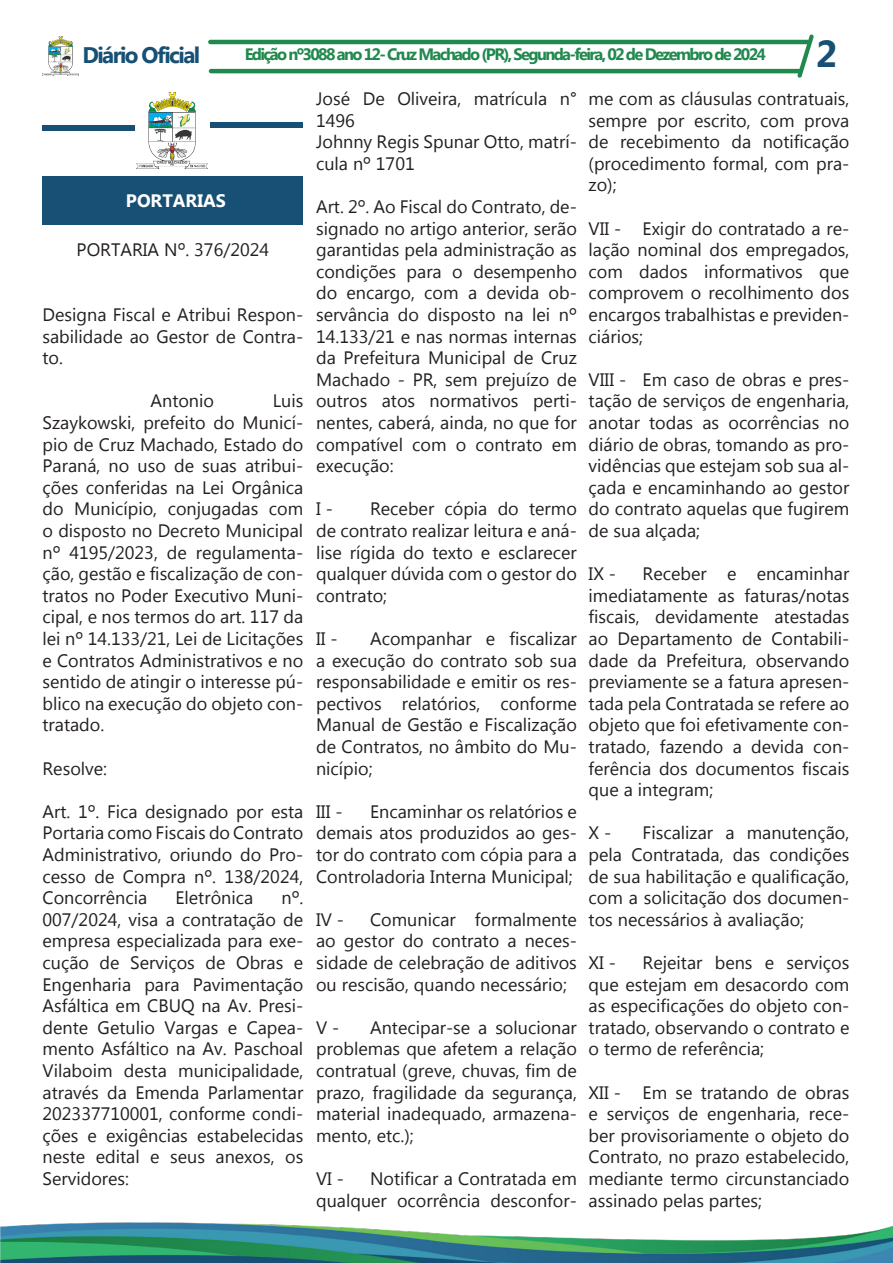
<style>
.page{position:relative;width:893px;height:1263px;background:#fff}
.page>*{position:absolute;margin:0;border:0;box-sizing:border-box;transform-origin:0 0}
.t1{font:700 37.5px "Myanmar Text";color:#175074}
.t2{font:700 22.5px "Myanmar Text";letter-spacing:-.07em;color:#175074}
.t3{font:18px/21.6px "Myanmar Text";color:#231f20;text-align:justify}
.t4{font:700 18px "Myanmar Text";color:#fff}
.t5{font:700 16.5px "Myanmar Text";letter-spacing:-.1em;color:#20894d}
</style>
<div class="page">
<hr style="left:208px;top:40px;width:602px;height:4px;background:#20894d;border-radius:2px">
<hr style="left:209px;top:69px;width:593px;height:4px;background:#20894d;border-radius:2px">
<img style="left:43px;top:37px;width:36px;height:38px">
<svg style="left:797px;top:34px;width:17px;height:44px"></svg>
<img style="left:0;top:1222px;width:893px;height:41px">
<svg style="left:42px;top:125px;width:93px;height:6px"></svg>
<img style="left:137px;top:93px;width:70px;height:75px">
<svg style="left:210px;top:122px;width:93px;height:6px"></svg>
<div style="left:43px;top:176px;width:260px;height:49px;background:#175074"></div>
<p class="t2" style="left:82px;top:42px;width:119px">Diário Oficial</p>
<p class="t5" style="left:245px;top:45px;width:523px">Edição nº3088 ano 12- Cruz Machado (PR), Segunda-feira, 02 de Dezembro de 2024</p>
<p class="t1" style="left:816px;top:32px;width:23px">2</p>
<p class="t4" style="left:126px;top:190px;width:101px">PORTARIAS</p>
<p class="t3" style="left:77px;top:239px;width:194px">PORTARIA Nº. 376/2024</p>
<p class="t3" style="left:43px;top:304px;width:262px">Designa Fiscal e Atribui Respon&shy;sabilidade ao Gestor de Contra&shy;to.</p>
<p class="t3" style="left:151px;top:390px;width:65px">Antonio</p>
<p class="t3" style="left:43px;top:390px;width:262px;text-indent:230px">Luis Szaykowski, prefeito do Municí&shy;pio de Cruz Machado, Estado do Paraná, no uso de suas atribui&shy;ções conferidas na Lei Orgânica do Município, conjugadas com o disposto no Decreto Municipal nº 4195/2023, de regulamenta&shy;ção, gestão e fiscalização de con&shy;tratos no Poder Executivo Muni&shy;cipal, e nos termos do art. 117 da lei nº 14.133/21, Lei de Licitações e Contratos Administrativos e no sentido de atingir o interesse pú&shy;blico na execução do objeto con&shy;tratado.</p>
<p class="t3" style="left:43px;top:758px;width:66px">Resolve:</p>
<p class="t3" style="left:43px;top:801px;width:262px">Art. 1º. Fica designado por esta Portaria como Fiscais do Contrato Administrativo, oriundo do Pro&shy;cesso de Compra nº. 138/2024, Concorrência</p>
<p class="t3" style="left:175px;top:887px;width:79px">Eletrônica</p>
<p class="t3" style="left:43px;top:887px;width:262px;text-indent:239px">nº.<br>007/2024, visa a contratação de empresa especializada para exe&shy;cução de Serviços de Obras e Engenharia para Pavimentação Asfáltica em CBUQ na Av. Presi&shy;dente Getulio Vargas e Capea&shy;mento Asfáltico na Av. Paschoal Vilaboim desta municipalidade, através da Emenda Parlamentar 202337710001, conforme condi&shy;ções e exigências estabelecidas neste edital e seus anexos, os Servidores:</p>
<p class="t3" style="left:316px;top:88px;width:262px">José De Oliveira, matrícula n°<br>1496</p>
<p class="t3" style="left:316px;top:131px;width:262px">Johnny Regis Spunar Otto, matrí&shy;cula nº 1701</p>
<p class="t3" style="left:316px;top:196px;width:262px">Art. 2º. Ao Fiscal do Contrato, de&shy;signado no artigo anterior, serão garantidas pela administração as condições para o desempenho do encargo, com a devida ob&shy;servância do disposto na lei nº 14.133/21 e nas normas internas da Prefeitura Municipal de Cruz Machado - PR, sem prejuízo de outros atos normativos perti&shy;nentes, caberá, ainda, no que for compatível com o contrato em execução:</p>
<p class="t3" style="left:316px;top:498px;width:18px">I -</p>
<p class="t3" style="left:316px;top:498px;width:262px;text-indent:54px">Receber cópia do termo de contrato realizar leitura e aná&shy;lise rígida do texto e esclarecer qualquer dúvida com o gestor do contrato;</p>
<p class="t3" style="left:316px;top:628px;width:23px">II -</p>
<p class="t3" style="left:316px;top:628px;width:262px;text-indent:54px">Acompanhar e fiscalizar a execução do contrato sob sua responsabilidade e emitir os res&shy;pectivos relatórios, conforme Manual de Gestão e Fiscalização de Contratos, no âmbito do Mu&shy;nicípio;</p>
<p class="t3" style="left:316px;top:801px;width:28px">III -</p>
<p class="t3" style="left:316px;top:801px;width:262px;text-indent:54px">Encaminhar os relatórios e demais atos produzidos ao ges&shy;tor do contrato com cópia para a Controladoria Interna Municipal;</p>
<p class="t3" style="left:316px;top:909px;width:30px">IV -</p>
<p class="t3" style="left:316px;top:909px;width:262px;text-indent:54px">Comunicar formalmente ao gestor do contrato a neces&shy;sidade de celebração de aditivos ou rescisão, quando necessário;</p>
<p class="t3" style="left:316px;top:1017px;width:25px">V -</p>
<p class="t3" style="left:316px;top:1017px;width:262px;text-indent:54px">Antecipar-se a solucionar problemas que afetem a relação contratual (greve, chuvas, fim de prazo, fragilidade da segurança, material inadequado, armazena&shy;mento, etc.);</p>
<p class="t3" style="left:316px;top:1168px;width:30px">VI -</p>
<p class="t3" style="left:316px;top:1168px;width:262px;text-align:right">Notificar a Contratada em qualquer ocorrência desconfor-</p>
<p class="t3" style="left:589px;top:88px;width:262px">me com as cláusulas contratuais, sempre por escrito, com prova de recebimento da notificação (procedimento formal, com pra&shy;zo);</p>
<p class="t3" style="left:589px;top:218px;width:262px">VII - Exigir do contratado a re&shy;lação nominal dos empregados, com dados informativos que comprovem o recolhimento dos encargos trabalhistas e previden&shy;ciários;</p>
<p class="t3" style="left:589px;top:369px;width:262px">VIII - Em caso de obras e pres&shy;tação de serviços de engenharia, anotar todas as ocorrências no diário de obras, tomando as pro&shy;vidências que estejam sob sua al&shy;çada e encaminhando ao gestor do contrato aquelas que fugirem de sua alçada;</p>
<p class="t3" style="left:589px;top:563px;width:29px">IX -</p>
<p class="t3" style="left:589px;top:563px;width:262px;text-indent:54px">Receber e encaminhar imediatamente as faturas/notas fiscais, devidamente atestadas ao Departamento de Contabili&shy;dade da Prefeitura, observando previamente se a fatura apresen&shy;tada pela Contratada se refere ao objeto que foi efetivamente con&shy;tratado, fazendo a devida con&shy;ferência dos documentos fiscais que a integram;</p>
<p class="t3" style="left:589px;top:822px;width:24px">X -</p>
<p class="t3" style="left:589px;top:822px;width:262px;text-indent:54px">Fiscalizar a manutenção, pela Contratada, das condições de sua habilitação e qualificação, com a solicitação dos documen&shy;tos necessários à avaliação;</p>
<p class="t3" style="left:589px;top:952px;width:29px">XI -</p>
<p class="t3" style="left:589px;top:952px;width:262px;text-indent:54px">Rejeitar bens e serviços que estejam em desacordo com as especificações do objeto con&shy;tratado, observando o contrato e o termo de referência;</p>
<p class="t3" style="left:589px;top:1082px;width:262px">XII - Em se tratando de obras e serviços de engenharia, rece&shy;ber provisoriamente o objeto do Contrato, no prazo estabelecido, mediante termo circunstanciado assinado pelas partes;</p>
</div>
